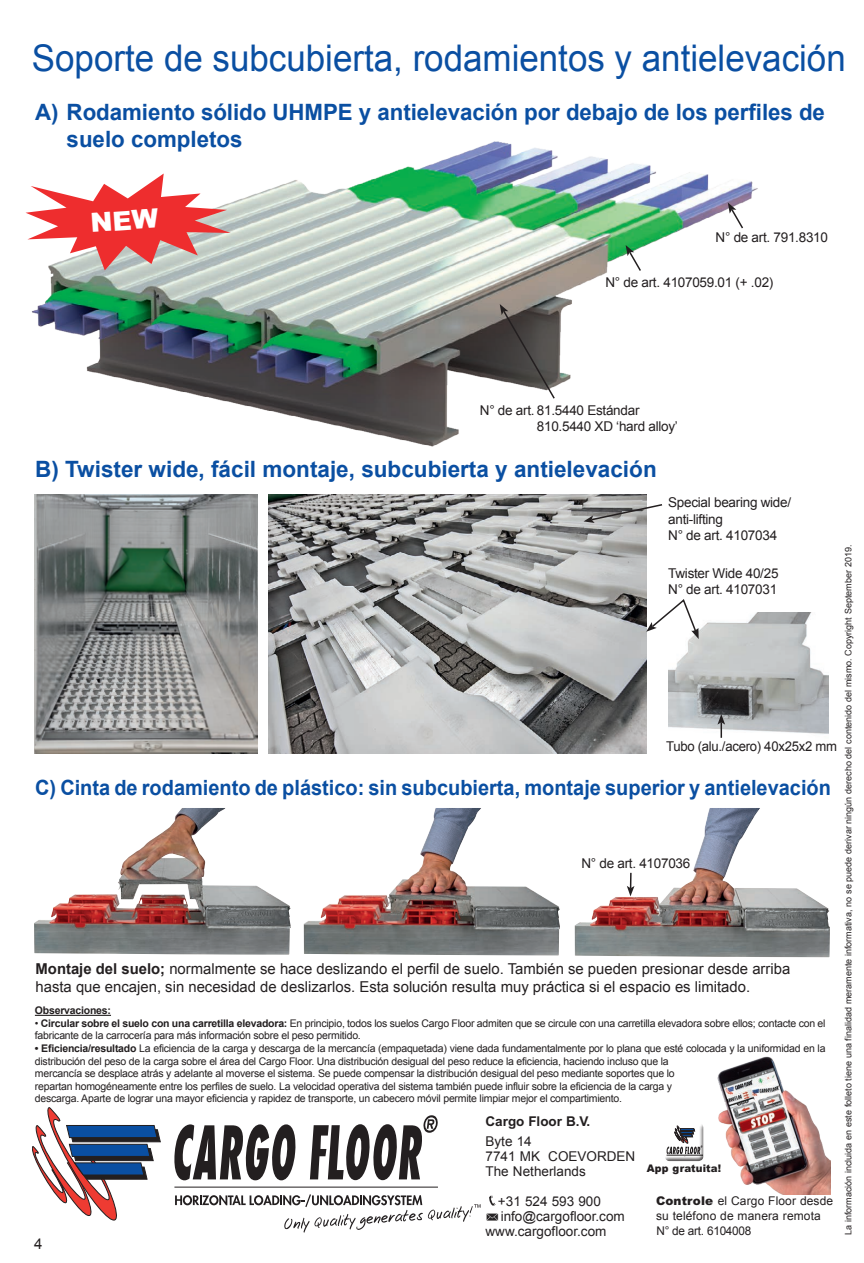
<style>
.page{position:relative;width:864px;height:1263px;background:#fff}
.page>*{position:absolute;margin:0;border:0;box-sizing:border-box;transform-origin:0 0}
.t1{font:36.75px "Arial";color:#0a4fa2;scale:.95 1}
.t2{font:700 22.5px/27px "Arial";color:#0a4fa2}
.t3{font:700 21px "Arial";color:#0a4fa2;scale:.95 1}
.t4{font:15px/18px "Arial";color:#231f20}
.t5{font:13.5px/16.2px "Arial";letter-spacing:-.02em;color:#231f20}
.t6{font:13.5px/15px "Arial";color:#231f20}
.t7{font:700 13.5px "Arial";color:#231f20}
.t8{font:12px/14.4px "Arial";letter-spacing:.01em;color:#231f20}
.t9{font:12px "Arial";letter-spacing:-.02em;color:#231f20}
.t10{font:10.5px/12.6px "Arial";letter-spacing:-.02em;color:#231f20}
.t11{font:700 10.5px "Arial";letter-spacing:-.02em;color:#231f20}
.t12{font:900 10.5px "Arial";letter-spacing:.01em;color:#231f20}
.t13{font:9px "Arial";color:#231f20}
.s1{font-weight:700}
.s2{font-weight:900}
</style>
<div class="page">
<img style="left:668px;top:613px;width:159px;height:121px">
<img style="left:269px;top:494px;width:377px;height:260px">
<img style="left:34px;top:494px;width:223px;height:260px">
<hr style="left:35px;top:1015px;width:76px;height:1px;background:#231f20">
<svg style="left:32px;top:1107px;width:448px;height:125px"></svg>
<svg style="left:489px;top:1195px;width:6px;height:10px"></svg>
<svg style="left:486px;top:1213px;width:12px;height:8px"></svg>
<img style="left:31px;top:141px;width:727px;height:306px">
<img style="left:34px;top:808px;width:257px;height:147px">
<img style="left:303px;top:808px;width:257px;height:147px">
<img style="left:574px;top:808px;width:255px;height:149px">
<svg style="left:727px;top:203px;width:17px;height:27px"></svg>
<img style="left:717px;top:1056px;width:112px;height:138px">
<div style="left:664px;top:1122px;width:39px;height:39px;background:#231f20;opacity:.75"></div>
<svg style="left:625px;top:245px;width:17px;height:28px"></svg>
<svg style="left:499px;top:304px;width:57px;height:96px;background:#676462"></svg>
<svg style="left:583px;top:503px;width:80px;height:20px"></svg>
<svg style="left:646px;top:598px;width:52px;height:41px"></svg>
<svg style="left:717px;top:714px;width:7px;height:24px"></svg>
<svg style="left:626px;top:873px;width:8px;height:23px"></svg>
<svg style="left:26px;top:173px;width:205px;height:97px"></svg>
<h1 class="t1" style="left:32px;top:34px;width:857px">Soporte de subcubierta, rodamientos y antielevación</h1>
<h2 class="t2" style="left:67px;top:99px;width:759px;text-indent:-31px">A) Rodamiento sólido UHMPE y antielevación por debajo de los perfiles de suelo completos</h2>
<p class="t5" style="left:715px;top:229px;width:114px">N° de art. 791.8310</p>
<p class="t5" style="left:605px;top:274px;width:169px">N° de art. 4107059.01 (+ .02)</p>
<p class="t5" style="left:536px;top:402px;width:142px;text-indent:-57px">N° de art. 81.5440 Estándar<br>810.5440 XD ‘hard alloy’</p>
<h2 class="t2" style="left:35px;top:456px;width:623px">B) Twister wide, fácil montaje, subcubierta y antielevación</h2>
<p class="t5" style="left:668px;top:495px;width:124px">Special bearing wide/ anti-lifting<br>N° de art. 4107034</p>
<p class="t5" style="left:668px;top:565px;width:112px">Twister Wide 40/25<br>N° de art. 4107031</p>
<p class="t5" style="left:665px;top:738px;width:172px">Tubo (alu./acero) 40x25x2 mm</p>
<h3 class="t3" style="left:35px;top:773px;width:838px">C) Cinta de rodamiento de plástico: sin subcubierta, montaje superior y antielevación</h3>
<p class="t5" style="left:581px;top:856px;width:110px">N° de art. 4107036</p>
<h3 class="t4" style="left:36px;top:960px;width:756px"><span class="s1">Montaje del suelo;</span> normalmente se hace deslizando el perfil de suelo. También se pueden presionar desde arriba hasta que encajen, sin necesidad de deslizarlos. Esta solución resulta muy práctica si el espacio es limitado.</h3>
<p class="t11" style="left:35px;top:1003px;width:78px">Observaciones:</p>
<p class="t10" style="left:35px;top:1017px;width:791px">• <span class="s1">Circular sobre el suelo con una carretilla elevadora:</span> En principio, todos los suelos Cargo Floor admiten que se circule con una carretilla elevadora sobre ellos; contacte con el fabricante de la carrocería para más información sobre el peso permitido.</p>
<p class="t10" style="left:35px;top:1042px;width:791px"><span class="s1">• Eficiencia/resultado</span> La eficiencia de la carga y descarga de la mercancía (empaquetada) viene dada fundamentalmente por lo plana que esté colocada y la uniformidad en la distribución del peso de la carga sobre el área del Cargo Floor. Una distribución desigual del peso reduce la eficiencia, haciendo incluso que la<br>mercancía se desplace atrás y adelante al moverse el sistema. Se puede compensar la distribución desigual del peso mediante soportes que lo<br>repartan homogéneamente entre los perfiles de suelo. La velocidad operativa del sistema también puede influir sobre la eficiencia de la carga y<br>descarga. Aparte de lograr una mayor eficiencia y rapidez de transporte, un cabecero móvil permite limpiar mejor el compartimiento.</p>
<h3 class="t4" style="left:34px;top:1234px;width:10px">4</h3>
<p class="t7" style="left:485px;top:1114px;width:106px">Cargo Floor B.V.</p>
<p class="t6" style="left:485px;top:1134px;width:151px">Byte 14<br>7741 MK COEVORDEN<br>The Netherlands</p>
<p class="t6" style="left:497px;top:1194px;width:104px">+31 524 593 900</p>
<p class="t6" style="left:500px;top:1209px;width:126px">info@cargofloor.com</p>
<p class="t6" style="left:485px;top:1224px;width:122px">www.cargofloor.com</p>
<p class="t12" style="left:646px;top:1162px;width:76px">App gratuita!</p>
<p class="t8" style="left:655px;top:1194px;width:178px"><span class="s2">Controle</span> el Cargo Floor desde su teléfono de manera remota</p>
<p class="t9" style="left:656px;top:1223px;width:96px">N° de art. 6104008</p>
<p class="t13" style="left:842px;top:1235px;width:692px;rotate:-90deg">La información incluida en este folleto tiene una finalidad meramente informativa, no se puede derivar ningún derecho del contenido del mismo. Copyright September 2019.</p>
</div>
